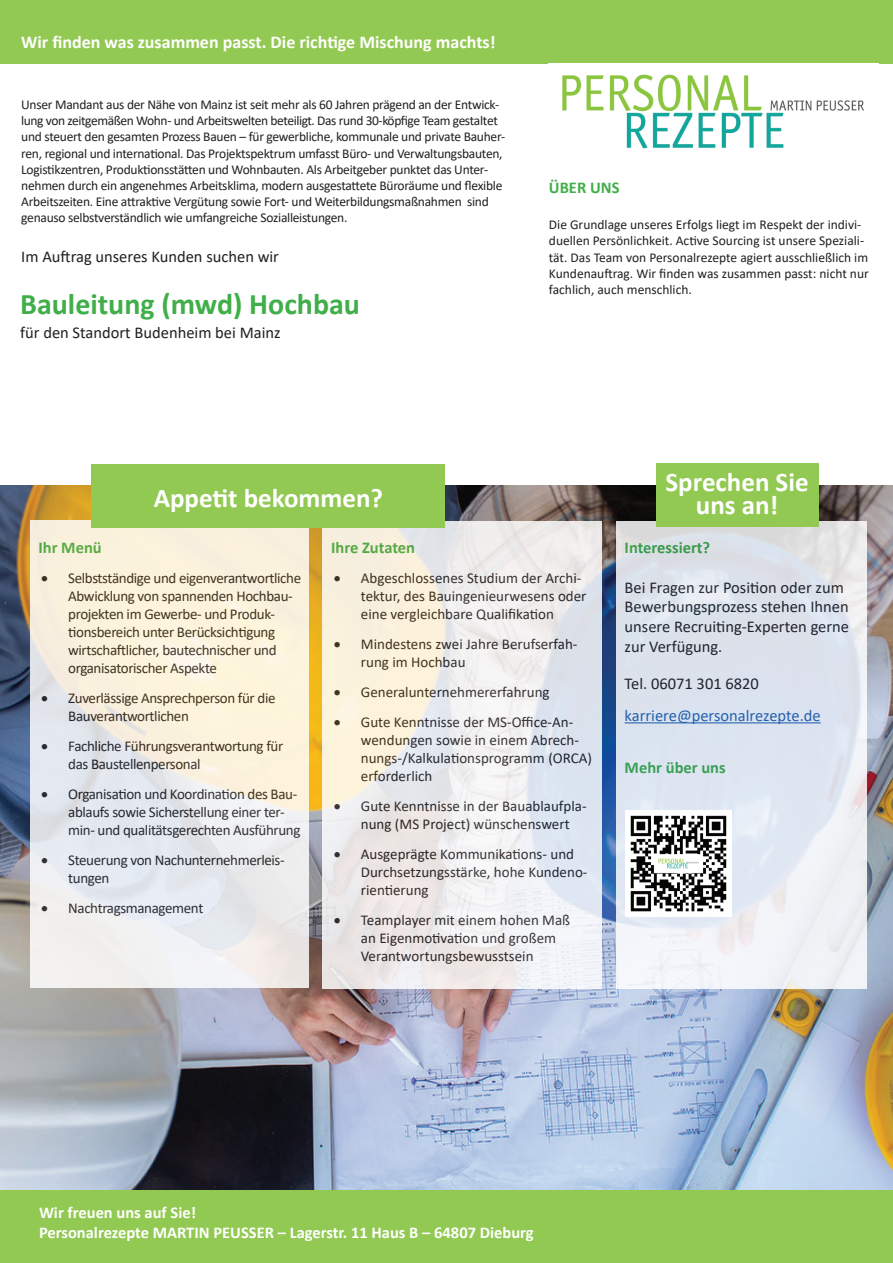
<style>
.page{position:relative;width:893px;height:1263px;background:#fff}
.page>*{position:absolute;margin:0;border:0;box-sizing:border-box;transform-origin:0 0}
.t1{font:700 30px "Calibri";color:#40ae49}
.t2{font:700 27px/22.5px "Calibri";color:#fff;text-align:center}
.t3{font:700 18px "Calibri";color:#fff}
.t4{font:16.5px/19.8px "Calibri";color:#231f20}
.t5{font:700 16.5px/19.8px "Calibri";color:#fff}
.t6{font:700 16.5px "Calibri";color:#40ae49}
.t7{font:16.5px "Calibri";color:#2865b1}
.t8{font:15px/18px "Calibri";color:#231f20}
.t9{font:15px/18px "Calibri";letter-spacing:-.025em;color:#231f20}
.t10{font:13.5px/16.2px "Calibri";letter-spacing:-.02em;color:#231f20}
.t11{font:13.5px/16.2px "Calibri";color:#231f20}
</style>
<div class="page">
<div style="left:0;top:0;width:893px;height:64px;background:#92c952"></div>
<img style="left:562px;top:74px;width:302px;height:75px">
<img style="left:0;top:486px;width:893px;height:705px">
<div style="left:0;top:1191px;width:893px;height:72px;background:#92c952"></div>
<svg style="left:30px;top:520px;width:278px;height:468px;background:#f1eee5"></svg>
<svg style="left:323px;top:521px;width:279px;height:467px"></svg>
<svg style="left:616px;top:521px;width:250px;height:467px;fill:#dee5f0"></svg>
<hr style="left:625px;top:722px;width:196px;height:1px;background:#2865b1">
<div style="left:92px;top:464px;width:353px;height:64px;background:#92c952"></div>
<div style="left:656px;top:463px;width:163px;height:64px;background:#92c952"></div>
<img style="left:625px;top:810px;width:106px;height:106px">
<h3 class="t3" style="left:21px;top:29px;width:476px">Wir finden was zusammen passt. Die richtige Mischung machts!</h3>
<p class="t10" style="left:21px;top:96px;width:485px">Unser Mandant aus der Nähe von Mainz ist seit mehr als 60 Jahren prägend an der Entwick&shy;lung von zeitgemäßen Wohn- und Arbeitswelten beteiligt. Das rund 30-köpfige Team gestaltet und steuert den gesamten Prozess Bauen – für gewerbliche, kommunale und private Bauher&shy;ren, regional und international. Das Projektspektrum umfasst Büro- und Verwaltungsbauten, Logistikzentren, Produktionsstätten und Wohnbauten. Als Arbeitgeber punktet das Unter&shy;nehmen durch ein angenehmes Arbeitsklima, modern ausgestattete Büroräume und flexible Arbeitszeiten. Eine attraktive Vergütung sowie Fort- und Weiterbildungsmaßnahmen sind genauso selbstverständlich wie umfangreiche Sozialleistungen.</p>
<p class="t4" style="left:21px;top:246px;width:259px">Im Auftrag unseres Kunden suchen wir</p>
<h1 class="t1" style="left:20px;top:283px;width:341px">Bauleitung (mwd) Hochbau</h1>
<p class="t4" style="left:20px;top:322px;width:262px">für den Standort Budenheim bei Mainz</p>
<p class="t6" style="left:549px;top:176px;width:72px">ÜBER UNS</p>
<p class="t11" style="left:549px;top:216px;width:321px">Die Grundlage unseres Erfolgs liegt im Respekt der indivi&shy;duellen Persönlichkeit. Active Sourcing ist unsere Speziali&shy;tät. Das Team von Personalrezepte agiert ausschließlich im Kundenauftrag. Wir finden was zusammen passt: nicht nur fachlich, auch menschlich.</p>
<h2 class="t2" style="left:154px;top:486px;width:231px">Appetit bekommen?</h2>
<h2 class="t2" style="left:665px;top:471px;width:145px">Sprechen Sie uns an!</h2>
<p class="t6" style="left:38px;top:535px;width:65px">Ihr Menü</p>
<p class="t9" style="left:68px;top:568px;width:234px;text-indent:-27px">• Selbstständige und eigenverantwortliche Abwicklung von spannenden Hochbau&shy;projekten im Gewerbe- und Produk&shy;tionsbereich unter Berücksichtigung wirtschaftlicher, bautechnischer und organisatorischer Aspekte</p>
<p class="t9" style="left:68px;top:688px;width:209px;text-indent:-27px">• Zuverlässige Ansprechperson für die<br>Bauverantwortlichen</p>
<p class="t9" style="left:68px;top:736px;width:217px;text-indent:-27px">• Fachliche Führungsverantwortung für das Baustellenpersonal</p>
<p class="t9" style="left:68px;top:784px;width:234px;text-indent:-27px">• Organisation und Koordination des Bau&shy;ablaufs sowie Sicherstellung einer ter&shy;min- und qualitätsgerechten Ausführung</p>
<p class="t9" style="left:68px;top:850px;width:218px;text-indent:-27px">• Steuerung von Nachunternehmerleis&shy;tungen</p>
<p class="t9" style="left:41px;top:898px;width:164px">• Nachtragsmanagement</p>
<p class="t6" style="left:331px;top:536px;width:85px">Ihre Zutaten</p>
<p class="t8" style="left:361px;top:568px;width:227px;text-indent:-27px">• Abgeschlossenes Studium der Archi&shy;tektur, des Bauingenieurwesens oder eine vergleichbare Qualifikation</p>
<p class="t8" style="left:361px;top:634px;width:218px;text-indent:-27px">• Mindestens zwei Jahre Berufserfah&shy;rung im Hochbau</p>
<p class="t8" style="left:334px;top:682px;width:217px">• Generalunternehmererfahrung</p>
<p class="t8" style="left:361px;top:712px;width:233px;text-indent:-27px">• Gute Kenntnisse der MS-Office-An&shy;wendungen sowie in einem Abrech&shy;nungs-/Kalkulationsprogramm (ORCA) erforderlich</p>
<p class="t8" style="left:361px;top:796px;width:227px;text-indent:-27px">• Gute Kenntnisse in der Bauablaufpla&shy;nung (MS Project) wünschenswert</p>
<p class="t8" style="left:361px;top:844px;width:228px;text-indent:-27px">• Ausgeprägte Kommunikations- und<br>Durchsetzungsstärke, hohe Kundeno&shy;rientierung</p>
<p class="t8" style="left:361px;top:910px;width:211px;text-indent:-27px">• Teamplayer mit einem hohen Maß an Eigenmotivation und großem<br>Verantwortungsbewusstsein</p>
<p class="t6" style="left:625px;top:536px;width:87px">Interessiert?</p>
<p class="t4" style="left:625px;top:577px;width:226px">Bei Fragen zur Position oder zum<br>Bewerbungsprozess stehen Ihnen unsere Recruiting-Experten gerne zur Verfügung.</p>
<p class="t4" style="left:625px;top:673px;width:136px">Tel. 06071 301 6820</p>
<p class="t7" style="left:625px;top:704px;width:198px">karriere@personalrezepte.de</p>
<p class="t6" style="left:625px;top:755px;width:103px">Mehr über uns</p>
<p class="t5" style="left:39px;top:1202px;width:496px">Wir freuen uns auf Sie!<br>Personalrezepte MARTIN PEUSSER – Lagerstr. 11 Haus B – 64807 Dieburg</p>
</div>
